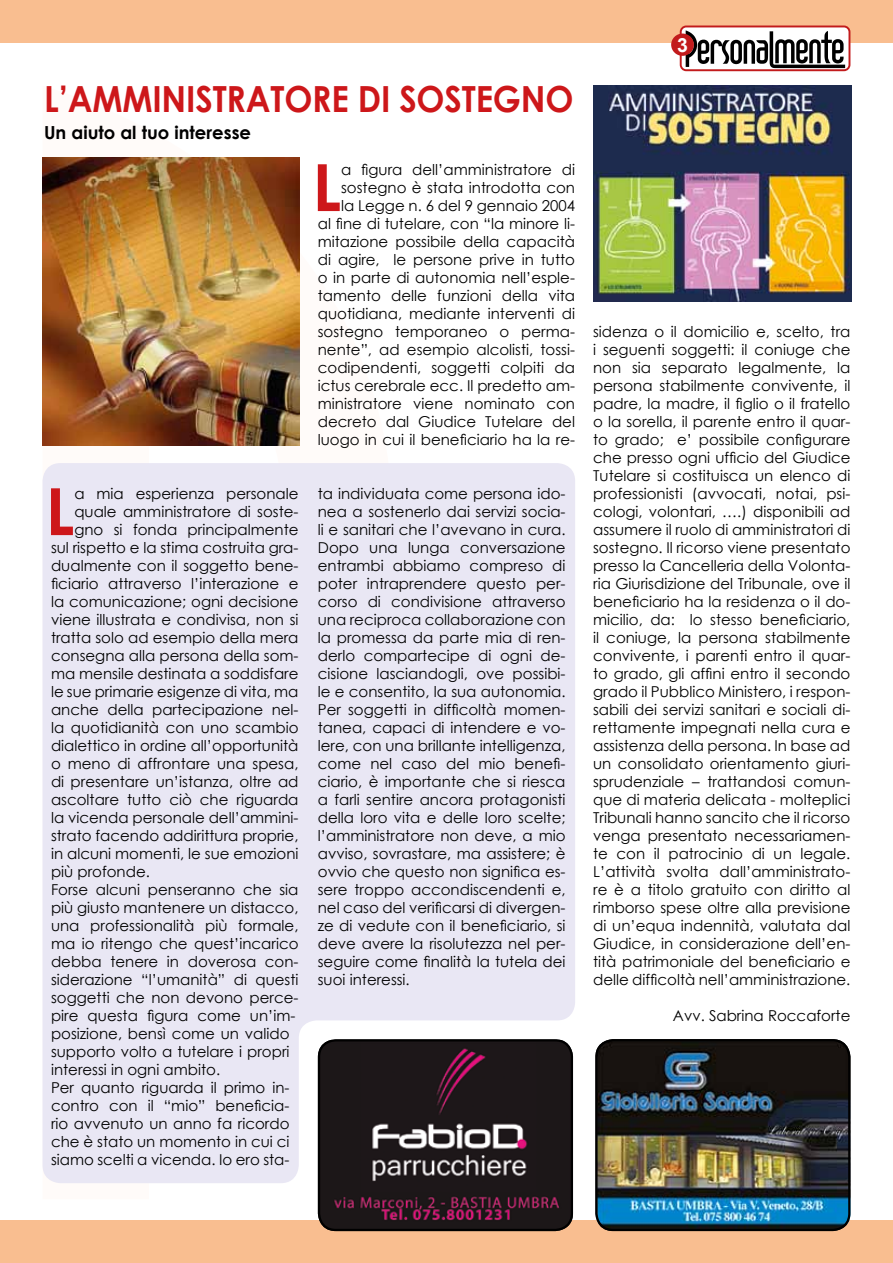
<style>
.page{position:relative;width:893px;height:1263px;background:#fff}
.page>*{position:absolute;margin:0;border:0;box-sizing:border-box;transform-origin:0 0}
.t1{font:700 65.1px "Century Gothic";color:#cd171a}
.t2{font:700 36px "Century Gothic";letter-spacing:-.005em;color:#cd171a;scale:.93 1}
.t3{font:700 19.5px "Arial";color:#fff}
.t4{font:700 18px "Century Gothic";color:#000}
.t5{font:15px/18px "Century Gothic";color:#000;text-align:justify}
</style>
<div class="page">
<div style="left:0;top:0;width:893px;height:43px;background:#f9be90"></div>
<div style="left:0;top:1220px;width:893px;height:43px;background:#f9be90"></div>
<div style="left:681px;top:26px;width:168px;height:44px;background:#fff;border-radius:6px"></div>
<div style="left:680px;top:26px;width:170px;height:45px;border:2px solid #c21b1c;border-radius:6px"></div>
<div style="left:671px;top:34px;width:23px;height:22px;background:#c21b1c;border-radius:50%"></div>
<svg style="left:686px;top:30px;width:159px;height:38px"></svg>
<img style="left:598px;top:1039px;width:252px;height:192px">
<div style="left:595px;top:1039px;width:255px;height:192px;border:2px solid #000;border-radius:17px"></div>
<img style="left:318px;top:1183px;width:255px;height:48px">
<img style="left:43px;top:157px;width:256px;height:288px">
<img style="left:593px;top:86px;width:259px;height:215px">
<svg style="left:43px;top:463px;width:532px;height:720px;background:#d8d5e1"></svg>
<h2 class="t2" style="left:44px;top:72px;width:571px">L’AMMINISTRATORE DI SOSTEGNO</h2>
<p class="t4" style="left:44px;top:119px;width:209px">Un aiuto al tuo interesse</p>
<h1 class="t1" style="left:46px;top:462px;width:30px">L</h1>
<p class="t5" style="left:74px;top:484px;width:226px">a mia esperienza personale</p>
<p class="t5" style="left:74px;top:502px;width:226px">quale amministratore di soste-</p>
<p class="t5" style="left:74px;top:520px;width:226px">gno si fonda principalmente</p>
<p class="t5" style="left:51px;top:538px;width:249px">sul rispetto e la stima costruita gra-</p>
<p class="t5" style="left:51px;top:556px;width:249px">dualmente con il soggetto bene-</p>
<p class="t5" style="left:51px;top:574px;width:249px">ficiario attraverso l’interazione e</p>
<p class="t5" style="left:51px;top:592px;width:249px">la comunicazione; ogni decisione</p>
<p class="t5" style="left:51px;top:610px;width:249px">viene illustrata e condivisa, non si</p>
<p class="t5" style="left:51px;top:628px;width:249px">tratta solo ad esempio della mera</p>
<p class="t5" style="left:51px;top:646px;width:249px">consegna alla persona della som-</p>
<p class="t5" style="left:51px;top:664px;width:249px">ma mensile destinata a soddisfare</p>
<p class="t5" style="left:51px;top:682px;width:249px">le sue primarie esigenze di vita, ma</p>
<p class="t5" style="left:51px;top:700px;width:249px">anche della partecipazione nel-</p>
<p class="t5" style="left:51px;top:718px;width:249px">la quotidianità con uno scambio</p>
<p class="t5" style="left:51px;top:736px;width:249px">dialettico in ordine all’opportunità</p>
<p class="t5" style="left:51px;top:754px;width:249px">o meno di affrontare una spesa,</p>
<p class="t5" style="left:51px;top:772px;width:249px">di presentare un’istanza, oltre ad</p>
<p class="t5" style="left:51px;top:790px;width:249px">ascoltare tutto ciò che riguarda</p>
<p class="t5" style="left:51px;top:808px;width:249px">la vicenda personale dell’ammini-</p>
<p class="t5" style="left:51px;top:826px;width:249px">strato facendo addirittura proprie,</p>
<p class="t5" style="left:51px;top:844px;width:249px">in alcuni momenti, le sue emozioni</p>
<p class="t5" style="left:51px;top:862px;width:100px">più profonde.</p>
<p class="t5" style="left:51px;top:880px;width:249px">Forse alcuni penseranno che sia</p>
<p class="t5" style="left:51px;top:898px;width:249px">più giusto mantenere un distacco,</p>
<p class="t5" style="left:51px;top:916px;width:249px">una professionalità più formale,</p>
<p class="t5" style="left:51px;top:934px;width:249px">ma io ritengo che quest’incarico</p>
<p class="t5" style="left:51px;top:952px;width:249px">debba tenere in doverosa con-</p>
<p class="t5" style="left:51px;top:970px;width:249px">siderazione “l’umanità” di questi</p>
<p class="t5" style="left:51px;top:988px;width:249px">soggetti che non devono perce-</p>
<p class="t5" style="left:51px;top:1006px;width:246px">pire questa figura come un’im-</p>
<p class="t5" style="left:51px;top:1024px;width:240px">posizione, bensì come un valido</p>
<p class="t5" style="left:51px;top:1042px;width:240px">supporto volto a tutelare i propri</p>
<p class="t5" style="left:51px;top:1060px;width:171px">interessi in ogni ambito.</p>
<p class="t5" style="left:51px;top:1078px;width:240px">Per quanto riguarda il primo in-</p>
<p class="t5" style="left:51px;top:1096px;width:240px">contro con il “mio” beneficia-</p>
<p class="t5" style="left:51px;top:1114px;width:240px">rio avvenuto un anno fa ricordo</p>
<p class="t5" style="left:51px;top:1132px;width:240px">che è stato un momento in cui ci</p>
<p class="t5" style="left:51px;top:1150px;width:240px">siamo scelti a vicenda. Io ero sta-</p>
<p class="t5" style="left:318px;top:160px;width:259px;text-align:right">a figura dell’amministratore di sostegno è stata introdotta con<br>la Legge n. 6 del 9 gennaio 2004<br>al fine di tutelare, con “la minore li&shy;mitazione possibile della capacità di agire, le persone prive in tutto o in parte di autonomia nell’esple&shy;tamento delle funzioni della vita quotidiana, mediante interventi di sostegno temporaneo o perma&shy;nente”, ad esempio alcolisti, tossi&shy;codipendenti, soggetti colpiti da ictus cerebrale ecc. Il predetto am&shy;ministratore viene nominato con decreto dal Giudice Tutelare del luogo in cui il beneficiario ha la re-</p>
<h1 class="t1" style="left:312px;top:138px;width:30px">L</h1>
<p class="t5" style="left:318px;top:484px;width:249px">ta individuata come persona ido&shy;nea a sostenerlo dai servizi socia&shy;li e sanitari che l’avevano in cura.<br>Dopo una lunga conversazione entrambi abbiamo compreso di poter intraprendere questo per&shy;corso di condivisione attraverso una reciproca collaborazione con la promessa da parte mia di ren&shy;derlo compartecipe di ogni de&shy;cisione lasciandogli, ove possibi&shy;le e consentito, la sua autonomia.<br>Per soggetti in difficoltà momen&shy;tanea, capaci di intendere e vo&shy;lere, con una brillante intelligenza, come nel caso del mio benefi&shy;ciario, è importante che si riesca a farli sentire ancora protagonisti della loro vita e delle loro scelte; l’amministratore non deve, a mio avviso, sovrastare, ma assistere; è ovvio che questo non significa es&shy;sere troppo accondiscendenti e, nel caso del verificarsi di divergen&shy;ze di vedute con il beneficiario, si deve avere la risolutezza nel per&shy;seguire come finalità la tutela dei suoi interessi.</p>
<h3 class="t3" style="left:677px;top:32px;width:12px">3</h3>
<p class="t5" style="left:593px;top:322px;width:259px">sidenza o il domicilio e, scelto, tra i seguenti soggetti: il coniuge che non sia separato legalmente, la persona stabilmente convivente, il padre, la madre, il figlio o il fratello o la sorella, il parente entro il quar&shy;to grado; e’ possibile configurare che presso ogni ufficio del Giudice Tutelare si costituisca un elenco di professionisti (avvocati, notai, psi&shy;cologi, volontari, ….) disponibili ad assumere il ruolo di amministratori di sostegno. Il ricorso viene presentato presso la Cancelleria della Volonta&shy;ria Giurisdizione del Tribunale, ove il beneficiario ha la residenza o il do&shy;micilio, da: lo stesso beneficiario, il coniuge, la persona stabilmente convivente, i parenti entro il quar&shy;to grado, gli affini entro il secondo grado il Pubblico Ministero, i respon&shy;sabili dei servizi sanitari e sociali di&shy;rettamente impegnati nella cura e assistenza della persona. In base ad un consolidato orientamento giuri&shy;sprudenziale – trattandosi comun&shy;que di materia delicata - molteplici Tribunali hanno sancito che il ricorso venga presentato necessariamen&shy;te con il patrocinio di un legale.<br>L’attività svolta dall’amministrato&shy;re è a titolo gratuito con diritto al rimborso spese oltre alla previsione di un’equa indennità, valutata dal Giudice, in considerazione dell’en&shy;tità patrimoniale del beneficiario e delle difficoltà nell’amministrazione.</p>
<p class="t5" style="left:673px;top:1006px;width:179px">Avv. Sabrina Roccaforte</p>
</div>
